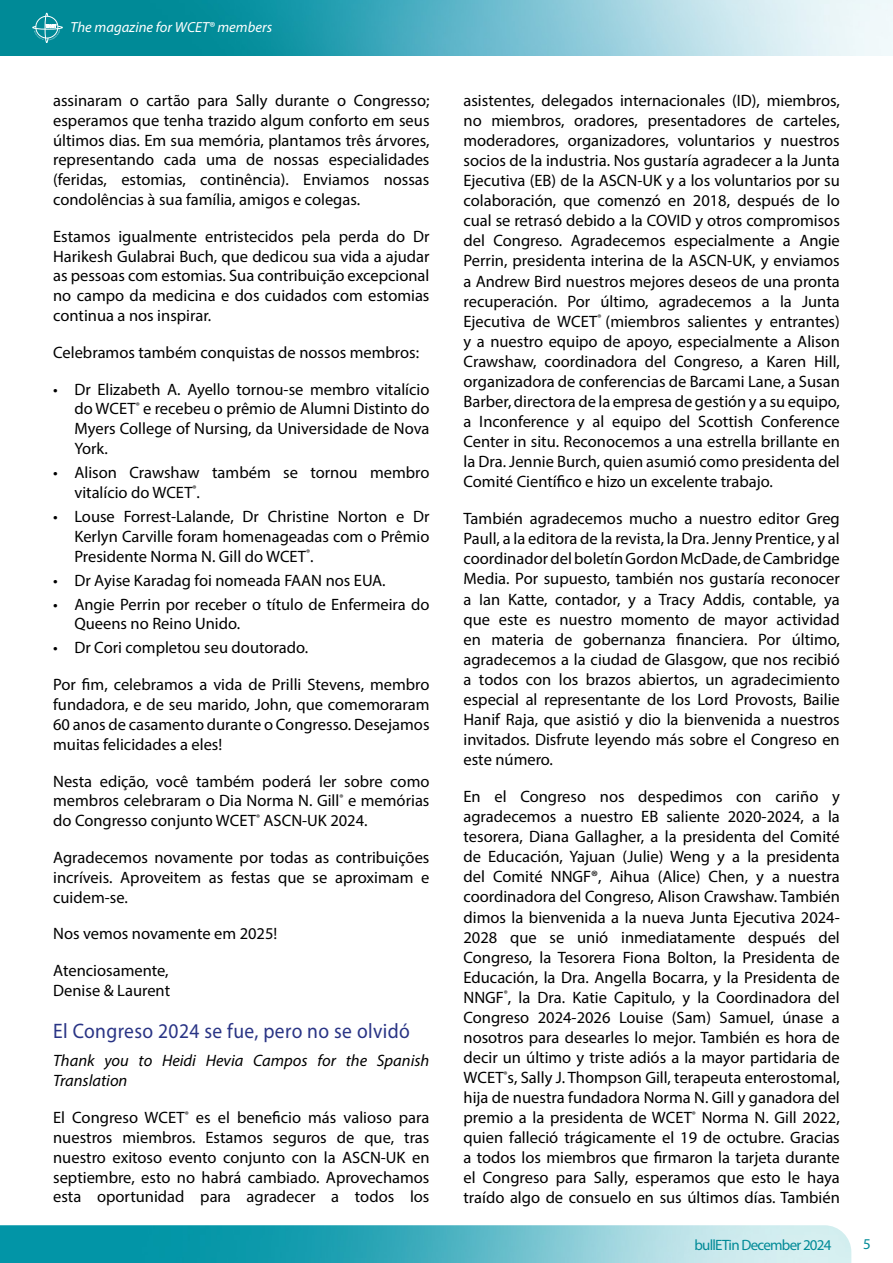
<style>
.page{position:relative;width:893px;height:1263px;background:#fff}
.page>*{position:absolute;margin:0;border:0;box-sizing:border-box;transform-origin:0 0}
._04_BullETin_Headers{font:21px "Myriad Pro";letter-spacing:.02em;color:#293485;scale:.93 1}
._02_Bulletin_Galley{font:16.5px/20.1px "Myriad Pro";color:#000;text-align:justify}
._02_Bulletin_Galley-2{font:italic 16.5px/19.8px "Myriad Pro";color:#000}
.t1{font:15px "Myriad Pro";letter-spacing:-.05em;color:#008a97}
.t2{font:italic 14.7px "Myriad Pro";color:#fff}
</style>
<div class="page">
<img style="left:0;top:0;width:893px;height:55px">
<img style="left:0;top:1225px;width:851px;height:38px">
<svg style="left:32px;top:13px;width:31px;height:30px"></svg>
<p class="t2" style="left:71px;top:18px;width:203px">The magazine for WCET® members</p>
<p class="_02_Bulletin_Galley" style="left:53px;top:90px;width:378px">assinaram o cartão para Sally durante o Congresso; esperamos que tenha trazido algum conforto em seus últimos dias. Em sua memória, plantamos três árvores, representando cada uma de nossas especialidades (feridas, estomias, continência). Enviamos nossas condolências à sua família, amigos e colegas.</p>
<p class="_02_Bulletin_Galley" style="left:53px;top:226px;width:378px">Estamos igualmente entristecidos pela perda do Dr Harikesh Gulabrai Buch, que dedicou sua vida a ajudar as pessoas com estomias. Sua contribuição excepcional no campo da medicina e dos cuidados com estomias continua a nos inspirar.</p>
<p class="_02_Bulletin_Galley" style="left:53px;top:342px;width:367px">Celebramos também conquistas de nossos membros:</p>
<p class="_02_Bulletin_Galley" style="left:74px;top:379px;width:357px;text-indent:-21px">• Dr Elizabeth A. Ayello tornou-se membro vitalício do WCET<sup>®</sup> e recebeu o prêmio de Alumni Distinto do Myers College of Nursing, da Universidade de Nova York.</p>
<p class="_02_Bulletin_Galley" style="left:74px;top:462px;width:357px;text-indent:-21px">• Alison Crawshaw também se tornou membro vitalício do WCET<sup>®</sup>.</p>
<p class="_02_Bulletin_Galley" style="left:74px;top:506px;width:357px;text-indent:-21px">• Louse Forrest-Lalande, Dr Christine Norton e Dr Kerlyn Carville foram homenageadas com o Prêmio Presidente Norma N. Gill do WCET<sup>®</sup>.</p>
<p class="_02_Bulletin_Galley" style="left:53px;top:570px;width:334px">• Dr Ayise Karadag foi nomeada FAAN nos EUA.</p>
<p class="_02_Bulletin_Galley" style="left:74px;top:594px;width:357px;text-indent:-21px">• Angie Perrin por receber o título de Enfermeira do<br>Queens no Reino Unido.</p>
<p class="_02_Bulletin_Galley" style="left:53px;top:638px;width:256px">• Dr Cori completou seu doutorado.</p>
<p class="_02_Bulletin_Galley" style="left:53px;top:675px;width:378px">Por fim, celebramos a vida de Prilli Stevens, membro fundadora, e de seu marido, John, que comemoraram 60 anos de casamento durante o Congresso. Desejamos muitas felicidades a eles!</p>
<p class="_02_Bulletin_Galley" style="left:53px;top:771px;width:378px">Nesta edição, você também poderá ler sobre como membros celebraram o Dia Norma N. Gill<sup>®</sup> e memórias do Congresso conjunto WCET<sup>®</sup> ASCN-UK 2024.</p>
<p class="_02_Bulletin_Galley" style="left:53px;top:847px;width:378px">Agradecemos novamente por todas as contribuições incríveis. Aproveitem as festas que se aproximam e cuidem-se.</p>
<p class="_02_Bulletin_Galley" style="left:53px;top:923px;width:226px">Nos vemos novamente em 2025!</p>
<p class="_02_Bulletin_Galley" style="left:53px;top:960px;width:118px">Atenciosamente,<br>Denise &amp; Laurent</p>
<p class="_04_BullETin_Headers" style="left:53px;top:1018px;width:385px">El Congreso 2024 se fue, pero no se olvidó</p>
<p class="_02_Bulletin_Galley-2" style="left:53px;top:1051px;width:378px">Thank you to Heidi Hevia Campos for the Spanish<br>Translation</p>
<p class="_02_Bulletin_Galley" style="left:53px;top:1107px;width:378px">El Congreso WCET<sup>®️</sup> es el beneficio más valioso para nuestros miembros. Estamos seguros de que, tras nuestro exitoso evento conjunto con la ASCN-UK en septiembre, esto no habrá cambiado. Aprovechamos esta oportunidad para agradecer a todos los</p>
<p class="_02_Bulletin_Galley" style="left:463px;top:90px;width:378px">asistentes, delegados internacionales (ID), miembros, no miembros, oradores, presentadores de carteles, moderadores, organizadores, voluntarios y nuestros socios de la industria. Nos gustaría agradecer a la Junta Ejecutiva (EB) de la ASCN-UK y a los voluntarios por su colaboración, que comenzó en 2018, después de lo cual se retrasó debido a la COVID y otros compromisos del Congreso. Agradecemos especialmente a Angie Perrin, presidenta interina de la ASCN-UK, y enviamos a Andrew Bird nuestros mejores deseos de una pronta recuperación. Por último, agradecemos a la Junta Ejecutiva de WCET<sup>®</sup> (miembros salientes y entrantes) y a nuestro equipo de apoyo, especialmente a Alison Crawshaw, coordinadora del Congreso, a Karen Hill, organizadora de conferencias de Barcami Lane, a Susan Barber, directora de la empresa de gestión y a su equipo, a Inconference y al equipo del Scottish Conference Center in situ. Reconocemos a una estrella brillante en la Dra. Jennie Burch, quien asumió como presidenta del Comité Científico e hizo un excelente trabajo.</p>
<p class="_02_Bulletin_Galley" style="left:463px;top:508px;width:378px">También agradecemos mucho a nuestro editor Greg Paull, a la editora de la revista, la Dra. Jenny Prentice, y al coordinador del boletín Gordon McDade, de Cambridge Media. Por supuesto, también nos gustaría reconocer a Ian Katte, contador, y a Tracy Addis, contable, ya que este es nuestro momento de mayor actividad en materia de gobernanza financiera. Por último, agradecemos a la ciudad de Glasgow, que nos recibió a todos con los brazos abiertos, un agradecimiento especial al representante de los Lord Provosts, Bailie Hanif Raja, que asistió y dio la bienvenida a nuestros invitados. Disfrute leyendo más sobre el Congreso en este número.</p>
<p class="_02_Bulletin_Galley" style="left:463px;top:786px;width:378px">En el Congreso nos despedimos con cariño y agradecemos a nuestro EB saliente 2020-2024, a la tesorera, Diana Gallagher, a la presidenta del Comité de Educación, Yajuan (Julie) Weng y a la presidenta del Comité NNGF®️, Aihua (Alice) Chen, y a nuestra coordinadora del Congreso, Alison Crawshaw. También dimos la bienvenida a la nueva Junta Ejecutiva 2024- 2028 que se unió inmediatamente después del Congreso, la Tesorera Fiona Bolton, la Presidenta de Educación, la Dra. Angella Bocarra, y la Presidenta de NNGF<sup>®️</sup>, la Dra. Katie Capitulo, y la Coordinadora del Congreso 2024-2026 Louise (Sam) Samuel, únase a nosotros para desearles lo mejor. También es hora de decir un último y triste adiós a la mayor partidaria de WCET<sup>®️</sup>s, Sally J. Thompson Gill, terapeuta enterostomal, hija de nuestra fundadora Norma N. Gill y ganadora del premio a la presidenta de WCET<sup>®</sup> Norma N. Gill 2022, quien falleció trágicamente el 19 de octubre. Gracias a todos los miembros que firmaron la tarjeta durante el Congreso para Sally, esperamos que esto le haya traído algo de consuelo en sus últimos días. También</p>
<p class="t1" style="left:694px;top:1235px;width:139px">bullETin December 2024</p>
<p class="t1" style="left:863px;top:1234px;width:9px">5</p>
</div>
